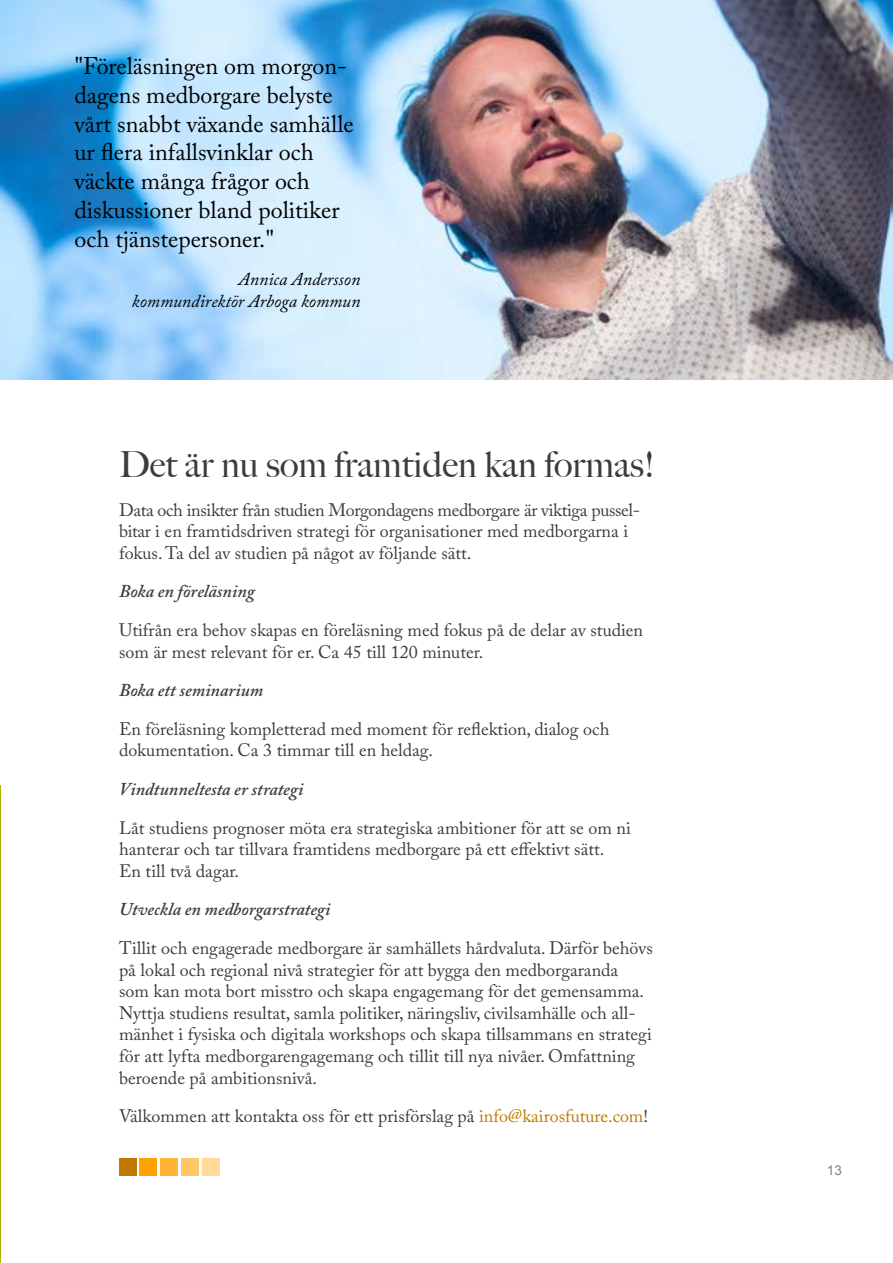
<style>
.page{position:relative;width:893px;height:1263px;background:#fff}
.page>*{position:absolute;margin:0;border:0;box-sizing:border-box;transform-origin:0 0}
.t1{font:500 36px "Big Caslon";color:#3c3c3c}
.t2{font:24px/28.8px "Adobe Caslon Pro";color:#000}
.t3{font:18px/21.6px "Adobe Caslon Pro";color:#3c3c3c}
.t4{font:italic 600 18px "Adobe Caslon Pro";color:#3c3c3c}
.t5{font:italic 18px/21.6px "Adobe Caslon Pro";color:#000;text-align:right}
.t6{font:13.5px "Arial";color:#828282}
.s1{color:#bf7a00}
</style>
<div class="page">
<div style="left:119px;top:1159px;width:17px;height:17px;background:#bf7a00"></div>
<div style="left:140px;top:1159px;width:17px;height:17px;background:#ffa200"></div>
<div style="left:161px;top:1159px;width:17px;height:17px;background:#ffb433"></div>
<div style="left:182px;top:1159px;width:17px;height:17px;background:#ffc766"></div>
<div style="left:202px;top:1159px;width:17px;height:17px;background:#ffda9a"></div>
<hr style="left:0;top:785px;width:1px;height:478px;background:#aab300">
<img style="left:0;top:0;width:893px;height:379px">
<h2 class="t2" style="left:74px;top:51px;width:281px">"Föreläsningen om morgon&shy;dagens medborgare belyste vårt snabbt växande samhälle ur flera infallsvinklar och väckte många frågor och diskussioner bland politiker och tjänstepersoner."</h2>
<p class="t5" style="left:132px;top:268px;width:230px">Annica Andersson kommundirektör Arboga kommun</p>
<h1 class="t1" style="left:119px;top:443px;width:537px">Det är nu som framtiden kan formas!</h1>
<p class="t3" style="left:119px;top:498px;width:522px">Data och insikter från studien Morgondagens medborgare är viktiga pussel&shy;bitar i en framtidsdriven strategi för organisationer med medborgarna i fokus. Ta del av studien på något av följande sätt.</p>
<p class="t4" style="left:119px;top:581px;width:137px">Boka en föreläsning</p>
<p class="t3" style="left:119px;top:619px;width:526px">Utifrån era behov skapas en föreläsning med fokus på de delar av studien som är mest relevant för er. Ca 45 till 120 minuter.</p>
<p class="t4" style="left:119px;top:679px;width:146px">Boka ett seminarium</p>
<p class="t3" style="left:119px;top:718px;width:492px">En föreläsning kompletterad med moment för reflektion, dialog och dokumentation. Ca 3 timmar till en heldag.</p>
<p class="t4" style="left:119px;top:778px;width:186px">Vindtunneltesta er strategi</p>
<p class="t3" style="left:119px;top:817px;width:513px">Låt studiens prognoser möta era strategiska ambitioner för att se om ni hanterar och tar tillvara framtidens medborgare på ett effektivt sätt.<br>En till två dagar.</p>
<p class="t4" style="left:119px;top:899px;width:213px">Utveckla en medborgarstrategi</p>
<p class="t3" style="left:119px;top:937px;width:535px">Tillit och engagerade medborgare är samhällets hårdvaluta. Därför behövs på lokal och regional nivå strategier för att bygga den medborgaranda<br>som kan mota bort misstro och skapa engagemang för det gemensamma.<br>Nyttja studiens resultat, samla politiker, näringsliv, civilsamhälle och all&shy;mänhet i fysiska och digitala workshops och skapa tillsammans en strategi för att lyfta medborgarengagemang och tillit till nya nivåer. Omfattning beroende på ambitionsnivå.</p>
<p class="t3" style="left:119px;top:1105px;width:530px">Välkommen att kontakta oss för ett prisförslag på <span class="s1">info@kairosfuture.com</span>!</p>
<p class="t6" style="left:827px;top:1161px;width:17px">13</p>
</div>
